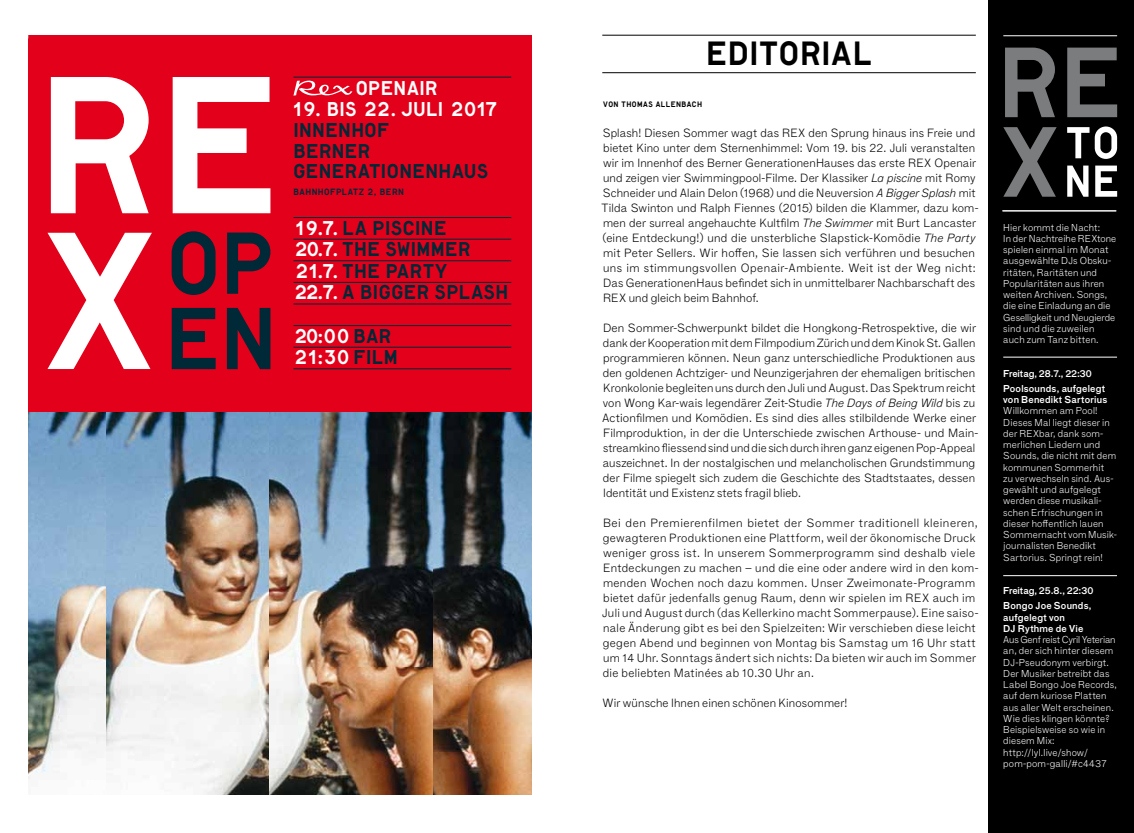
<style>
.page{position:relative;width:1134px;height:833px;background:#fff}
.page>*{position:absolute;margin:0;border:0;box-sizing:border-box;transform-origin:0 0}
.t1{font:31.88px "Lutz Headline";letter-spacing:.025em;color:#000}
.t2{font:19.75px/22.5px "Lutz Headline";letter-spacing:.02em;color:#002938}
.t3{font:19.75px/22.5px "Lutz Headline";letter-spacing:.03em;color:#fff}
.t4{font:18.88px/21.6px "Lutz Headline";letter-spacing:.02em;color:#002938}
.t5{font:18.88px/21.6px "Lutz Headline";letter-spacing:.03em;color:#fff}
.t6{font:100 11.5px/15px "F Grotesk";letter-spacing:.015em;color:#000}
.t7{font:100 9.75px/11.2px "F Grotesk";letter-spacing:.015em;color:#fff}
.t8{font:9.75px/15px "F Grotesk Demi";letter-spacing:.02em;color:#fff}
.t9{font:9px "Lutz Headline";letter-spacing:.05em;color:#002938}
.t10{font:8.62px "Lutz Headline";letter-spacing:.05em;color:#002938}
.t11{font:7.5px "Lutz Headline";letter-spacing:.055em;color:#000}
.s1{color:#fff}
.s2{color:#002938}
.s3{font-style:italic}
</style>
<div class="page">
<div style="left:989px;top:0;width:145px;height:833px;background:#000"></div>
<hr style="left:602px;top:35px;width:374px;height:1px;background:#000">
<hr style="left:602px;top:72px;width:374px;height:1px;background:#000">
<div style="left:28px;top:35px;width:503px;height:366px;background:#e2001a"></div>
<svg style="left:48px;top:233px;width:104px;height:136px"></svg>
<svg style="left:51px;top:77px;width:98px;height:136px"></svg>
<svg style="left:173px;top:77px;width:97px;height:136px"></svg>
<svg style="left:172px;top:308px;width:44px;height:61px"></svg>
<svg style="left:227px;top:308px;width:43px;height:61px"></svg>
<svg style="left:172px;top:231px;width:44px;height:64px"></svg>
<svg style="left:227px;top:232px;width:43px;height:62px"></svg>
<hr style="left:293px;top:77px;width:218px;height:1px;background:#002938">
<hr style="left:293px;top:217px;width:218px;height:1px;background:#002938">
<hr style="left:293px;top:239px;width:218px;height:1px;background:#002938">
<hr style="left:293px;top:260px;width:218px;height:1px;background:#002938">
<hr style="left:293px;top:282px;width:218px;height:1px;background:#002938">
<hr style="left:293px;top:304px;width:218px;height:1px;background:#002938">
<hr style="left:293px;top:325px;width:218px;height:1px;background:#002938">
<hr style="left:293px;top:347px;width:218px;height:1px;background:#002938">
<hr style="left:293px;top:368px;width:218px;height:1px;background:#002938">
<svg style="left:293px;top:80px;width:59px;height:16px"></svg>
<div style="left:28px;top:399px;width:503px;height:13px;background:#e2001a"></div>
<img style="left:28px;top:412px;width:503px;height:382px">
<img style="left:107px;top:412px;width:1px;height:382px">
<svg style="left:1005px;top:48px;width:50px;height:69px"></svg>
<svg style="left:1067px;top:48px;width:50px;height:69px"></svg>
<svg style="left:1067px;top:127px;width:22px;height:31px"></svg>
<svg style="left:1095px;top:126px;width:22px;height:33px"></svg>
<svg style="left:1067px;top:166px;width:21px;height:31px"></svg>
<svg style="left:1095px;top:166px;width:22px;height:31px"></svg>
<svg style="left:1003px;top:127px;width:54px;height:70px"></svg>
<hr style="left:1003px;top:35px;width:114px;height:1px;background:#fff">
<hr style="left:1002px;top:210px;width:114px;height:1px;background:#fff">
<hr style="left:1003px;top:357px;width:114px;height:1px;background:#fff">
<hr style="left:1003px;top:575px;width:114px;height:1px;background:#fff">
<h2 class="t3" style="left:362px;top:73px;width:87px">OPENAIR</h2>
<h2 class="t3" style="left:297px;top:94px;width:214px">19. BIS 22. JULI 2017</h2>
<h2 class="t2" style="left:297px;top:117px;width:204px;line-height:21.2px">INNENHOF<br>BERNER<br>GENERATIONENHAUS</h2>
<p class="t9" style="left:298px;top:187px;width:117px">BAHNHOFPLATZ 2, BERN</p>
<h2 class="t2" style="left:299px;top:218px;width:224px"><span class="s1">19.7.</span> LA PISCINE<br><span class="s1">20.7.</span> THE SWIMMER<br><span class="s1">21.7.</span> THE PARTY<br><span class="s1">22.7.</span> A BIGGER SPLASH</h2>
<h2 class="t3" style="left:298px;top:331px;width:109px">20:00 <span class="s2">BAR<br></span>21:30 <span class="s2">FILM</span></h2>
<h3 class="t5" style="left:356px;top:77px;width:84px">OPENAIR</h3>
<h3 class="t5" style="left:293px;top:98px;width:205px">19. BIS 22. JULI 2017</h3>
<h3 class="t4" style="left:293px;top:120px;width:196px;line-height:20.4px">INNENHOF<br>BERNER<br>GENERATIONENHAUS</h3>
<p class="t10" style="left:293px;top:186px;width:112px">BAHNHOFPLATZ 2, BERN</p>
<h3 class="t4" style="left:294px;top:216px;width:215px"><span class="s1">19.7.</span> LA PISCINE<br><span class="s1">20.7.</span> THE SWIMMER<br><span class="s1">21.7.</span> THE PARTY<br><span class="s1">22.7.</span> A BIGGER SPLASH</h3>
<h3 class="t5" style="left:294px;top:324px;width:105px">20:00 <span class="s2">BAR<br></span>21:30 <span class="s2">FILM</span></h3>
<h1 class="t1" style="left:706px;top:33px;width:167px">EDITORIAL</h1>
<p class="t11" style="left:603px;top:99px;width:100px">VON THOMAS ALLENBACH</p>
<p class="t6" style="left:602px;top:124px;width:378px">Splash! Diesen Sommer wagt das REX den Sprung hinaus ins Freie und bietet Kino unter dem Sternenhimmel: Vom 19. bis 22. Juli veranstalten wir im Innenhof des Berner GenerationenHauses das erste REX Openair und zeigen vier Swimmingpool-Filme. Der Klassiker <span class="s3">La piscine</span> mit Romy Schneider und Alain Delon (1968) und die Neuversion <span class="s3">A Bigger Splash</span> mit Tilda Swinton und Ralph Fiennes (2015) bilden die Klammer, dazu kom&shy;men der surreal angehauchte Kultfilm <span class="s3">The Swimmer</span> mit Burt Lancaster (eine Entdeckung!) und die unsterbliche Slapstick-Komödie <span class="s3">The Party </span>mit Peter Sellers. Wir hoffen, Sie lassen sich verführen und besuchen uns im stimmungsvollen Openair-Ambiente. Weit ist der Weg nicht:<br>Das GenerationenHaus befindet sich in unmittelbarer Nachbarschaft des REX und gleich beim Bahnhof.</p>
<p class="t6" style="left:602px;top:319px;width:378px">Den Sommer-Schwerpunkt bildet die Hongkong-Retrospektive, die wir dank der Kooperation mit dem Filmpodium Zürich und dem Kinok St. Gallen programmieren können. Neun ganz unterschiedliche Produktionen aus den goldenen Achtziger- und Neunzigerjahren der ehemaligen britischen Kronkolonie begleiten uns durch den Juli und August. Das Spektrum reicht von Wong Kar-wais legendärer Zeit-Studie <span class="s3">The Days of Being Wild</span> bis zu Actionfilmen und Komödien. Es sind dies alles stilbildende Werke einer Filmproduktion, in der die Unterschiede zwischen Arthouse- und Main&shy;streamkino fliessend sind und die sich durch ihren ganz eigenen Pop-Appeal auszeichnet. In der nostalgischen und melancholischen Grundstimmung der Filme spiegelt sich zudem die Geschichte des Stadtstaates, dessen Identität und Existenz stets fragil blieb.</p>
<p class="t6" style="left:602px;top:514px;width:378px">Bei den Premierenfilmen bietet der Sommer traditionell kleineren, gewagteren Produktionen eine Plattform, weil der ökonomische Druck weniger gross ist. In unserem Sommerprogramm sind deshalb viele Entdeckungen zu machen – und die eine oder andere wird in den kom&shy;menden Wochen noch dazu kommen. Unser Zweimonate-Programm bietet dafür jedenfalls genug Raum, denn wir spielen im REX auch im Juli und August durch (das Kellerkino macht Sommerpause). Eine saiso&shy;nale Änderung gibt es bei den Spielzeiten: Wir verschieben diese leicht gegen Abend und beginnen von Montag bis Samstag um 16 Uhr statt um 14 Uhr. Sonntags ändert sich nichts: Da bieten wir auch im Sommer die beliebten Matinées ab 10.30 Uhr an.</p>
<p class="t6" style="left:602px;top:694px;width:246px">Wir wünsche Ihnen einen schönen Kinosommer!</p>
<p class="t7" style="left:1003px;top:221px;width:115px">Hier kommt die Nacht:<br>In der Nachtreihe REXtone spielen einmal im Monat ausgewählte DJs Obsku&shy;ritäten, Raritäten und<br>Popularitäten aus ihren weiten Archiven. Songs, die eine Einladung an die<br>Geselligkeit und Neugierde sind und die zuweilen auch zum Tanz bitten.</p>
<p class="t8" style="left:1003px;top:366px;width:104px">Freitag, 28.7., 22:30<br>Poolsounds, aufgelegt</p>
<p class="t8" style="left:1003px;top:392px;width:105px">von Benedikt Sartorius</p>
<p class="t7" style="left:1003px;top:405px;width:115px">Willkommen am Pool!<br>Dieses Mal liegt dieser in der REXbar, dank som&shy;merlichen Liedern und<br>Sounds, die nicht mit dem kommunen Sommerhit<br>zu verwechseln sind. Aus&shy;gewählt und aufgelegt werden diese musikali&shy;schen Erfrischungen in dieser hoffentlich lauen<br>Sommernacht vom Musik&shy;journalisten Benedikt<br>Sartorius. Springt rein!</p>
<p class="t8" style="left:1003px;top:583px;width:92px">Freitag, 25.8., 22:30<br>Bongo Joe Sounds,</p>
<p class="t8" style="left:1003px;top:611px;width:82px;line-height:11.2px">aufgelegt von<br>DJ Rythme de Vie</p>
<p class="t7" style="left:1003px;top:633px;width:115px">Aus Genf reist Cyril Yeterian an, der sich hinter diesem<br>DJ-Pseudonym verbirgt.<br>Der Musiker betreibt das<br>Label Bongo Joe Records, auf dem kuriose Platten aus aller Welt erscheinen.<br>Wie dies klingen könnte?<br>Beispielsweise so wie in diesem Mix: http://lyl.live/show/ pom-pom-galli/#c4437</p>
</div>
